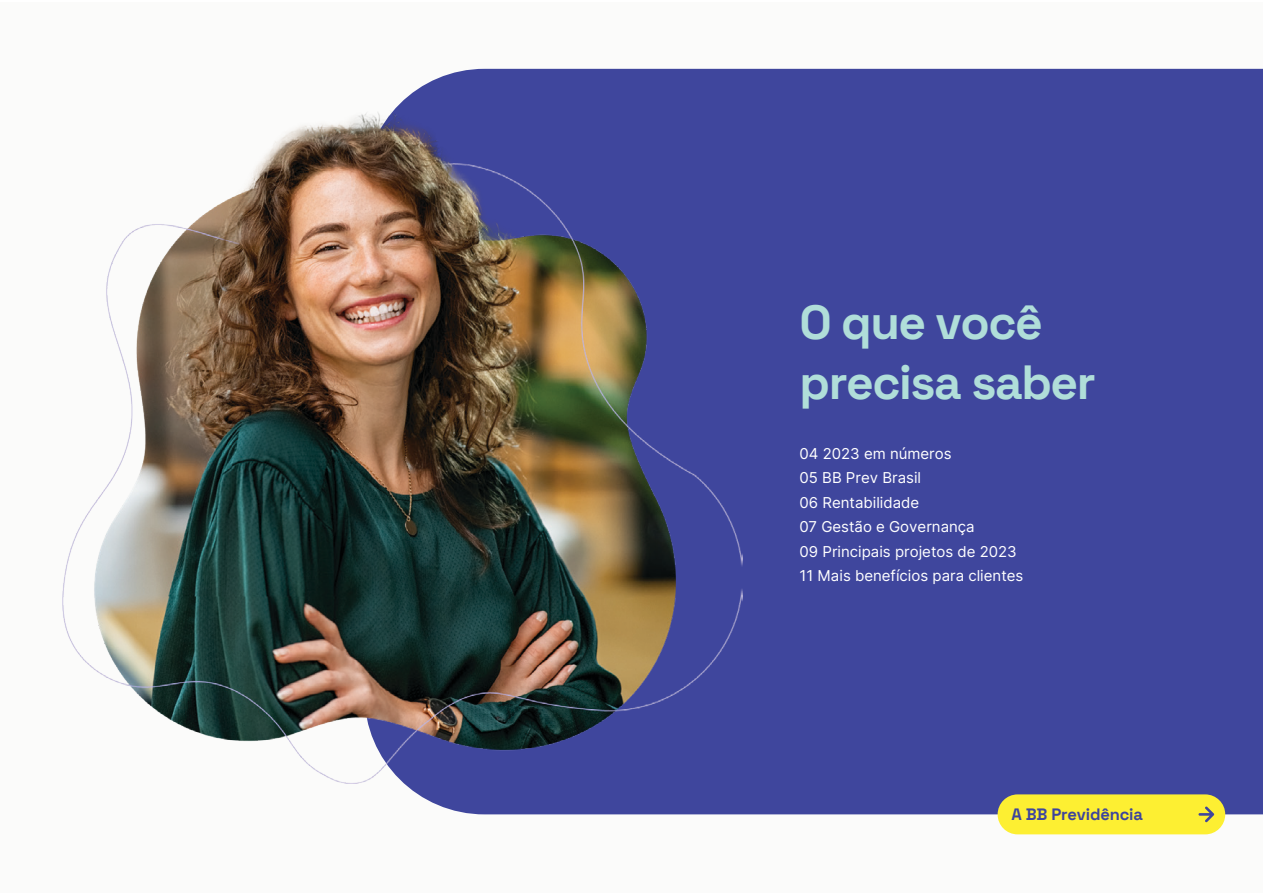
<style>
.page{position:relative;width:1263px;height:893px;background:#fff}
.page>*{position:absolute;margin:0;border:0;box-sizing:border-box;transform-origin:0 0}
.t1{font:300 48px/60px "Space Grotesk";letter-spacing:-.03em;color:#b0ded9}
.t2{font:300 16.5px "Space Grotesk";letter-spacing:-.01em;color:#3d449c}
.t3{font:15px "Inter";color:#fff}
.s1{color:#3f469d}
</style>
<div class="page">
<div style="left:0;top:3px;width:1263px;height:890px;background:#fbfbfa"></div>
<div style="left:394px;top:69px;width:869px;height:745px;background:#3f469d"></div>
<div style="left:997px;top:794px;width:228px;height:40px;background:#fdef32;border-radius:20px"></div>
<svg style="left:1198px;top:807px;width:16px;height:15px"></svg>
<img style="left:62px;top:110px;width:681px;height:673px">
<p class="t1" style="left:799px;top:289px;width:298px">O que você precisa saber</p>
<p class="t3" style="left:799px;top:443px;width:154px">04 2023 em números</p>
<p class="t3" style="left:799px;top:467px;width:123px">05 BB Prev Brasil</p>
<p class="t3" style="left:799px;top:491px;width:121px">06 Rentabilidade</p>
<p class="t3" style="left:799px;top:516px;width:177px">07 Gestão e Governança</p>
<p class="t3" style="left:799px;top:540px;width:219px">09 Principais projetos de 2023</p>
<p class="t3" style="left:799px;top:564px;width:225px">11 Mais benefícios para clientes</p>
<p class="t2" style="left:1012px;top:802px;width:133px">A <span class="s1">BB</span> Previdência</p>
</div>
